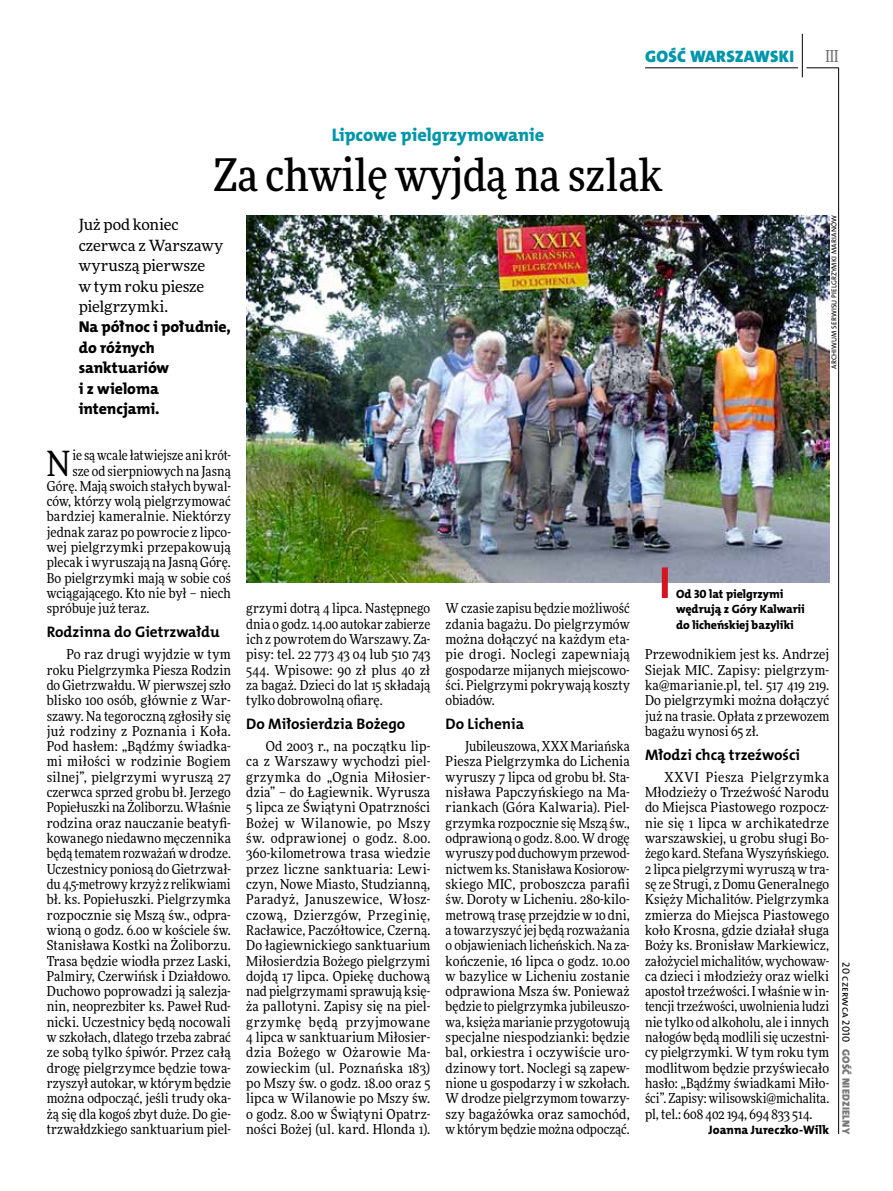
<style>
.page{position:relative;width:893px;height:1191px;background:#fff}
.page>*{position:absolute;margin:0;border:0;box-sizing:border-box;transform-origin:0 0}
.t1{font:500 45px "Freeday Narrow";color:#000}
.t2{font:34.8px "Freeday Narrow News";color:#000}
.t3{font:18.3px "The Mix HP8 Ex Bld";letter-spacing:-.005em;color:#0096aa}
.t4{font:16.65px "The Mix HP9 Blk";letter-spacing:.02em;color:#0096aa}
.t5{font:500 16.5px "Freeday Narrow";color:#787779;scale:.9 1}
.t6{font:15.75px/20.4px "The Mix HP8 Ex Bld";letter-spacing:-.005em;color:#000}
.t7{font:15.45px/20.4px "Freeday News";letter-spacing:-.01em;color:#000}
.t8{font:15.3px "The Mix HP7 Bld";color:#000}
.t9{font:13.65px/15.3px "Freeday Narrow News";letter-spacing:.005em;color:#000;text-align:justify}
.t10{font:12.3px "The Mix HP8 Ex Bld";letter-spacing:.005em;color:#000}
.t11{font:12px/15.3px "The Mix HP8 Ex Bld";letter-spacing:-.005em;color:#000}
.t12{font:10.5px "The Mix HP9 Blk";letter-spacing:.025em;color:#787779}
.t13{font:10.5px "The Mix HP5 Plain";color:#000}
.t14{font:7.2px "The Mix HP5 Plain";letter-spacing:.015em;color:#000}
</style>
<div class="page">
<hr style="left:806px;top:68px;width:33px;height:1px;background:#000">
<hr style="left:645px;top:68px;width:153px;height:1px;background:#000">
<hr style="left:838px;top:68px;width:1px;height:1066px;background:#000">
<hr style="left:802px;top:34px;width:1px;height:43px;background:#000">
<img style="left:246px;top:215px;width:583px;height:368px">
<div style="left:662px;top:567px;width:6px;height:31px;background:#d3151f"></div>
<p class="t4" style="left:645px;top:46px;width:150px">GOŚĆ WARSZAWSKI</p>
<h3 class="t3" style="left:332px;top:123px;width:214px">Lipcowe pielgrzymowanie</h3>
<h1 class="t1" style="left:213px;top:147px;width:451px">Za chwilę wyjdą na szlak</h1>
<p class="t7" style="left:79px;top:214px;width:146px">Już pod koniec czerwca z Warszawy wyruszą pierwsze<br>w tym roku piesze pielgrzymki.</p>
<p class="t6" style="left:79px;top:317px;width:154px">Na północ i południe, do różnych sanktuariów<br>i z wieloma intencjami.</p>
<p class="t5" style="left:825px;top:46px;width:16px">III</p>
<p class="t14" style="left:829px;top:369px;width:155px;rotate:-90deg">Archiwum serwisu pielgrzymki Marianów</p>
<h2 class="t2" style="left:47px;top:442px;width:25px">N</h2>
<p class="t9" style="left:72px;top:447px;width:160px">ie są wcale łatwiejsze ani krót-</p>
<p class="t9" style="left:72px;top:463px;width:160px">sze od sierpniowych na Jasną</p>
<p class="t9" style="left:47px;top:478px;width:186px">Górę. Mają swoich stałych bywal-</p>
<p class="t9" style="left:47px;top:493px;width:186px">ców, którzy wolą pielgrzymować</p>
<p class="t9" style="left:47px;top:509px;width:186px">bardziej kameralnie. Niektórzy</p>
<p class="t9" style="left:47px;top:524px;width:186px">jednak zaraz po powrocie z lipco-</p>
<p class="t9" style="left:47px;top:539px;width:186px">wej pielgrzymki przepakowują</p>
<p class="t9" style="left:47px;top:555px;width:186px">plecak i wyruszają na Jasną Górę.</p>
<p class="t9" style="left:47px;top:570px;width:186px">Bo pielgrzymki mają w sobie coś</p>
<p class="t9" style="left:47px;top:585px;width:186px">wciągającego. Kto nie był – niech</p>
<p class="t9" style="left:47px;top:600px;width:104px">spróbuje już teraz.</p>
<p class="t8" style="left:47px;top:622px;width:174px">Rodzinna do Gietrzwałdu</p>
<p class="t9" style="left:47px;top:646px;width:186px;text-indent:20px">Po raz drugi wyjdzie w tym roku Pielgrzymka Piesza Rodzin do Gietrzwałdu. W pierwszej szło blisko 100 osób, głównie z War&shy;szawy. Na tegoroczną zgłosiły się już rodziny z Poznania i Koła.<br>Pod hasłem: „Bądźmy świadka&shy;mi miłości w rodzinie Bogiem silnej”, pielgrzymi wyruszą 27 czerwca sprzed grobu bł. Jerzego Popiełuszki na Żoliborzu. Właśnie rodzina oraz nauczanie beatyfi&shy;kowanego niedawno męczennika będą tematem rozważań w drodze.<br>Uczestnicy poniosą do Gietrzwał&shy;du 4,5-metrowy krzyż z relikwiami bł. ks. Popiełuszki. Pielgrzymka rozpocznie się Mszą św., odpra&shy;wioną o godz. 6.00 w kościele św.<br>Stanisława Kostki na Żoliborzu.<br>Trasa będzie wiodła przez Laski, Palmiry, Czerwińsk i Działdowo.<br>Duchowo poprowadzi ją salezja&shy;nin, neoprezbiter ks. Paweł Rud&shy;nicki. Uczestnicy będą nocowali w szkołach, dlatego trzeba zabrać ze sobą tylko śpiwór. Przez całą drogę pielgrzymce będzie towa&shy;rzyszył autokar, w którym będzie można odpocząć, jeśli trudy oka&shy;żą się dla kogoś zbyt duże. Do gie&shy;trzwałdzkiego sanktuarium piel-</p>
<p class="t9" style="left:246px;top:600px;width:186px">grzymi dotrą 4 lipca. Następnego dnia o godz. 14.00 autokar zabierze ich z powrotem do Warszawy. Za&shy;pisy: tel. 22 773 43 04 lub 510 743<br>544. Wpisowe: 90 zł plus 40 zł za bagaż. Dzieci do lat 15 składają tylko dobrowolną ofiarę.</p>
<p class="t8" style="left:246px;top:714px;width:161px">Do Miłosierdzia Bożego</p>
<p class="t9" style="left:246px;top:738px;width:186px;text-indent:20px">Od 2003 r., na początku lip&shy;ca z Warszawy wychodzi piel&shy;grzymka do „Ognia Miłosier&shy;dzia” – do Łagiewnik. Wyrusza 5 lipca ze Świątyni Opatrzności Bożej w Wilanowie, po Mszy św. odprawionej o godz. 8.00.<br>360-kilometrowa trasa wiedzie przez liczne sanktuaria: Lewi&shy;czyn, Nowe Miasto, Studzianną, Paradyż, Januszewice, Włosz&shy;czową, Dzierzgów, Przeginię, Racławice, Paczółtowice, Czerną.<br>Do łagiewnickiego sanktuarium Miłosierdzia Bożego pielgrzymi dojdą 17 lipca. Opiekę duchową nad pielgrzymami sprawują księ&shy;ża pallotyni. Zapisy się na piel&shy;grzymkę będą przyjmowane 4 lipca w sanktuarium Miłosier&shy;dzia Bożego w Ożarowie Ma&shy;zowieckim (ul. Poznańska 183) po Mszy św. o godz. 18.00 oraz 5 lipca w Wilanowie po Mszy św. o godz. 8.00 w Świątyni Opatrz&shy;ności Bożej (ul. kard. Hlonda 1).</p>
<p class="t9" style="left:446px;top:600px;width:186px">W czasie zapisu będzie możliwość zdania bagażu. Do pielgrzymów można dołączyć na każdym eta&shy;pie drogi. Noclegi zapewniają gospodarze mijanych miejscowo&shy;ści. Pielgrzymi pokrywają koszty obiadów.</p>
<p class="t8" style="left:446px;top:714px;width:80px">Do Lichenia</p>
<p class="t9" style="left:446px;top:738px;width:186px;text-indent:20px">Jubileuszowa, XXX Mariańska Piesza Pielgrzymka do Lichenia wyruszy 7 lipca od grobu bł. Sta&shy;nisława Papczyńskiego na Ma&shy;riankach (Góra Kalwaria). Piel&shy;grzymka rozpocznie się Mszą św., odprawioną o godz. 8.00. W drogę wyruszy pod duchowym przewod&shy;nictwem ks. Stanisława Kosiorow&shy;skiego MIC, proboszcza parafii św. Doroty w Licheniu. 280-kilo&shy;metrową trasę przejdzie w 10 dni, a towarzyszyć jej będą rozważania o objawieniach licheńskich. Na za&shy;kończenie, 16 lipca o godz. 10.00 w bazylice w Licheniu zostanie odprawiona Msza św. Ponieważ będzie to pielgrzymka jubileuszo&shy;wa, księża marianie przygotowują specjalne niespodzianki: będzie bal, orkiestra i oczywiście uro&shy;dzinowy tort. Noclegi są zapew&shy;nione u gospodarzy i w szkołach.<br>W drodze pielgrzymom towarzy&shy;szy bagażówka oraz samochód, w którym będzie można odpocząć.</p>
<p class="t11" style="left:676px;top:586px;width:130px">Od 30 lat pielgrzymi wędrują z Góry Kalwarii do licheńskiej bazyliki</p>
<p class="t9" style="left:645px;top:646px;width:186px">Przewodnikiem jest ks. Andrzej Siejak MIC. Zapisy: pielgrzym&shy;ka@marianie.pl, tel. 517 419 219.<br>Do pielgrzymki można dołączyć już na trasie. Opłata z przewozem bagażu wynosi 65 zł.</p>
<p class="t8" style="left:645px;top:745px;width:157px">Młodzi chcą trzeźwości</p>
<p class="t9" style="left:645px;top:769px;width:186px;text-indent:20px">XXVI Piesza Pielgrzymka Młodzieży o Trzeźwość Narodu do Miejsca Piastowego rozpocz&shy;nie się 1 lipca w archikatedrze warszawskiej, u grobu sługi Bo&shy;żego kard. Stefana Wyszyńskiego.<br>2 lipca pielgrzymi wyruszą w tra&shy;sę ze Strugi, z Domu Generalnego Księży Michalitów. Pielgrzymka zmierza do Miejsca Piastowego koło Krosna, gdzie działał sługa Boży ks. Bronisław Markiewicz, założyciel michalitów, wychowaw&shy;ca dzieci i młodzieży oraz wielki apostoł trzeźwości. I właśnie w in&shy;tencji trzeźwości, uwolnienia ludzi nie tylko od alkoholu, ale i innych nałogów będą modlili się uczestni&shy;cy pielgrzymki. W tym roku tym modlitwom będzie przyświecało hasło: „Bądźmy świadkami Miło&shy;ści”. Zapisy: wilisowski@michalita. pl, tel.: 608 402 194, 694 833 514.</p>
<p class="t10" style="left:709px;top:1122px;width:122px">Joanna Jureczko-Wilk</p>
<p class="t13" style="left:853px;top:962px;width:81px;rotate:90deg">20 czerwca 2010</p>
<p class="t12" style="left:853px;top:1049px;width:86px;rotate:90deg">GOŚĆ NIEDZIELNY</p>
</div>
